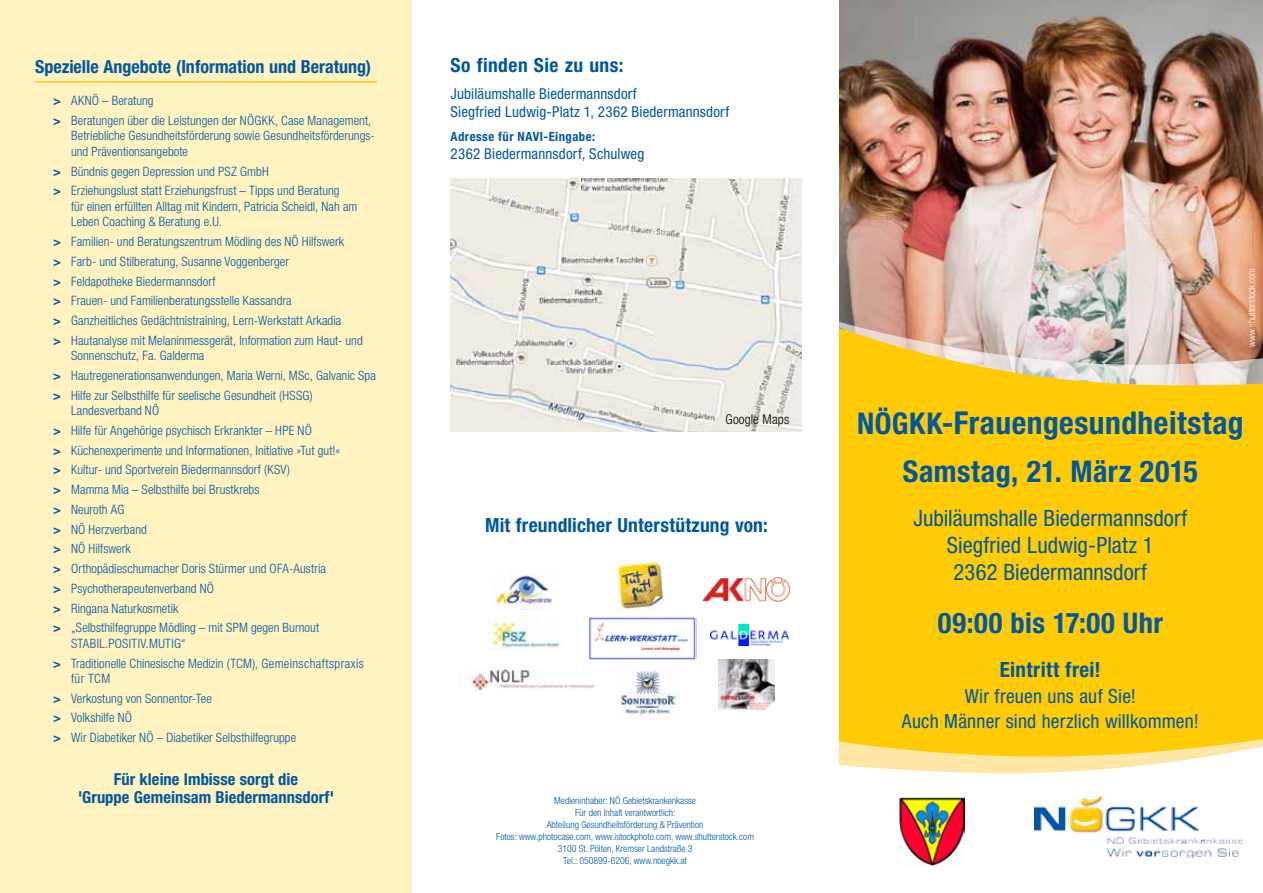
<style>
.page{position:relative;width:1263px;height:893px;background:#fff}
.page>*{position:absolute;margin:0;border:0;box-sizing:border-box;transform-origin:0 0}
.t1{font:700 condensed 31.5px "Helvetica Neue LT";letter-spacing:.015em;color:#0057a0}
.t2{font:700 condensed 30px "Helvetica Neue LT";letter-spacing:.02em;color:#0057a0}
.t3{font:700 condensed 28.5px "Helvetica Neue LT";letter-spacing:.02em;color:#0057a0}
.t4{font:condensed 22.5px/27px "Helvetica Neue LT";color:#0057a0;text-align:center}
.t5{font:700 condensed 21px "Helvetica Neue LT";letter-spacing:.02em;color:#0057a0}
.t6{font:condensed 19.5px/25.2px "Helvetica Neue LT";letter-spacing:.01em;color:#0057a0;text-align:center}
.t7{font:700 condensed 19.5px "Helvetica Neue LT";letter-spacing:.01em;color:#0057a0}
.t8{font:700 condensed 18px "Helvetica Neue LT";color:#0057a0}
.t9{font:700 condensed 16.5px/18px "Helvetica Neue LT";letter-spacing:.005em;color:#0057a0;text-align:center}
.t10{font:condensed 15px/18px "Helvetica Neue LT";letter-spacing:.01em;color:#0057a0}
.t11{font:300 condensed 13.5px "Helvetica Neue LT";letter-spacing:.01em;color:#000}
.t12{font:300 condensed 12.9px/19.8px "Helvetica Neue LT";letter-spacing:.005em;color:#0057a0}
.t13{font:700 condensed 12.75px "Helvetica Neue LT";letter-spacing:.035em;color:#0057a0}
.t14{font:300 condensed 9.75px/12px "Helvetica Neue LT";color:#0057a0;text-align:center}
.t15{font:300 condensed 9.75px "Helvetica Neue LT";color:#fff}
.s1{font-weight:700;font-stretch:normal}
.s2{font-size:30px}
</style>
<div class="page">
<div style="left:839px;top:386px;width:424px;height:334px;background:#ffcb05"></div>
<svg style="left:839px;top:720px;width:424px;height:54px"></svg>
<div style="left:0;top:0;width:412px;height:893px;background:#fff2c1"></div>
<hr style="left:35px;top:81px;width:342px;height:2px;background:#ffcb05">
<img style="left:616px;top:560px;width:47px;height:49px">
<img style="left:492px;top:570px;width:61px;height:39px">
<img style="left:1034px;top:796px;width:208px;height:61px">
<img style="left:839px;top:0;width:424px;height:307px">
<svg style="left:801px;top:307px;width:462px;height:79px"></svg>
<img style="left:839px;top:322px;width:424px;height:64px">
<img style="left:702px;top:577px;width:88px;height:25px">
<img style="left:451px;top:179px;width:350px;height:252px">
<img style="left:719px;top:660px;width:55px;height:51px">
<img style="left:710px;top:624px;width:78px;height:21px">
<img style="left:899px;top:797px;width:65px;height:69px">
<img style="left:589px;top:617px;width:108px;height:43px">
<img style="left:471px;top:669px;width:123px;height:21px">
<img style="left:488px;top:617px;width:71px;height:35px">
<img style="left:619px;top:668px;width:60px;height:50px">
<div style="left:828px;top:0;width:11px;height:893px;background:#fff"></div>
<h3 class="t8" style="left:35px;top:55px;width:337px">Spezielle Angebote (Information und Beratung)</h3>
<p class="t12" style="left:53px;top:91px;width:320px"><span class="s1">&gt;</span> AKNÖ – Beratung<br><span class="s1">&gt;</span> Beratungen über die Leistungen der NÖGKK, Case Management,</p>
<p class="t12" style="left:71px;top:128px;width:305px;line-height:15.5px">Betriebliche Gesundheitsförderung sowie Gesundheitsförderungs&shy;und Präventionsangebote</p>
<p class="t12" style="left:53px;top:161px;width:288px"><span class="s1">&gt;</span> Bündnis gegen Depression und PSZ GmbH<br><span class="s1">&gt;</span> Erziehungslust statt Erziehungsfrust – Tipps und Beratung</p>
<p class="t12" style="left:71px;top:198px;width:288px;line-height:15.5px">für einen erfüllten Alltag mit Kindern, Patricia Scheidl, Nah am<br>Leben Coaching &amp; Beratung e.U.</p>
<p class="t12" style="left:53px;top:231px;width:311px"><span class="s1">&gt;</span> Familien- und Beratungszentrum Mödling des NÖ Hilfswerk<br><span class="s1">&gt;</span> Farb- und Stilberatung, Susanne Voggenberger<br><span class="s1">&gt;</span> Feldapotheke Biedermannsdorf<br><span class="s1">&gt;</span> Frauen- und Familienberatungsstelle Kassandra<br><span class="s1">&gt;</span> Ganzheitliches Gedächtnistraining, Lern-Werkstatt Arkadia<br><span class="s1">&gt;</span> Hautanalyse mit Melaninmessgerät, Information zum Haut- und</p>
<p class="t12" style="left:53px;top:346px;width:324px;text-indent:18px">Sonnenschutz, Fa. Galderma<br><span class="s1">&gt;</span> Hautregenerationsanwendungen, Maria Werni, MSc, Galvanic Spa <span class="s1">&gt;</span> Hilfe zur Selbsthilfe für seelische Gesundheit (HSSG)</p>
<p class="t12" style="left:53px;top:401px;width:289px;text-indent:18px">Landesverband NÖ<br><span class="s1">&gt;</span> Hilfe für Angehörige psychisch Erkrankter – HPE NÖ<br><span class="s1">&gt;</span> Küchenexperimente und Informationen, Initiative »Tut gut!« <span class="s1">&gt;</span> Kultur- und Sportverein Biedermannsdorf (KSV)<br><span class="s1">&gt;</span> Mamma Mia – Selbsthilfe bei Brustkrebs<br><span class="s1">&gt;</span> Neuroth AG<br><span class="s1">&gt;</span> NÖ Herzverband<br><span class="s1">&gt;</span> NÖ Hilfswerk<br><span class="s1">&gt;</span> Orthopädieschumacher Doris Stürmer und OFA-Austria<br><span class="s1">&gt;</span> Psychotherapeutenverband NÖ<br><span class="s1">&gt;</span> Ringana Naturkosmetik<br><span class="s1">&gt;</span> „Selbsthilfegruppe Mödling – mit SPM gegen Burnout</p>
<p class="t12" style="left:53px;top:633px;width:312px;text-indent:18px">STABIL.POSITIV.MUTIG“<br><span class="s1">&gt;</span> Traditionelle Chinesische Medizin (TCM), Gemeinschaftspraxis</p>
<p class="t12" style="left:53px;top:668px;width:245px;text-indent:18px">für TCM<br><span class="s1">&gt;</span> Verkostung von Sonnentor-Tee<br><span class="s1">&gt;</span> Volkshilfe NÖ<br><span class="s1">&gt;</span> Wir Diabetiker NÖ – Diabetiker Selbsthilfegruppe</p>
<p class="t9" style="left:78px;top:770px;width:257px">Für kleine Imbisse sorgt die<br>'Gruppe Gemeinsam Biedermannsdorf'</p>
<h3 class="t7" style="left:451px;top:53px;width:174px">So finden Sie zu uns:</h3>
<p class="t10" style="left:451px;top:84px;width:280px">Jubiläumshalle Biedermannsdorf<br>Siegfried Ludwig-Platz 1, 2362 Biedermannsdorf</p>
<p class="t13" style="left:451px;top:128px;width:146px">Adresse für NAVI-Eingabe:</p>
<p class="t10" style="left:451px;top:144px;width:195px">2362 Biedermannsdorf, Schulweg</p>
<p class="t11" style="left:725px;top:411px;width:65px">Google Maps</p>
<h3 class="t7" style="left:485px;top:513px;width:284px">Mit freundlicher Unterstützung von:</h3>
<p class="t14" style="left:496px;top:795px;width:259px">Medieninhaber: NÖ Gebietskrankenkasse<br>Für den Inhalt verantwortlich:<br>Abteilung Gesundheitsförderung &amp; Prävention<br>Fotos: www.photocase.com, www.istockphoto.com, www.shutterstock.com 3100 St. Pölten, Kremser Landstraße 3<br>Tel.: 050899-6206, www.noegkk.at</p>
<p class="t15" style="left:1246px;top:347px;width:80px;rotate:-90deg">www.shutterstock.com</p>
<h1 class="t1" style="left:857px;top:403px;width:388px"><span class="s2">NÖGKK</span>-Frauengesundheitstag</h1>
<h2 class="t2" style="left:903px;top:454px;width:297px">Samstag, 21. März 2015</h2>
<h3 class="t4" style="left:913px;top:505px;width:275px">Jubiläumshalle Biedermannsdorf<br>Siegfried Ludwig-Platz 1<br>2362 Biedermannsdorf</h3>
<h3 class="t3" style="left:938px;top:606px;width:227px">09:00 bis 17:00 Uhr</h3>
<h3 class="t5" style="left:1000px;top:657px;width:102px">Eintritt frei!</h3>
<h3 class="t6" style="left:902px;top:683px;width:299px">Wir freuen uns auf Sie!<br>Auch Männer sind herzlich willkommen!</h3>
</div>
